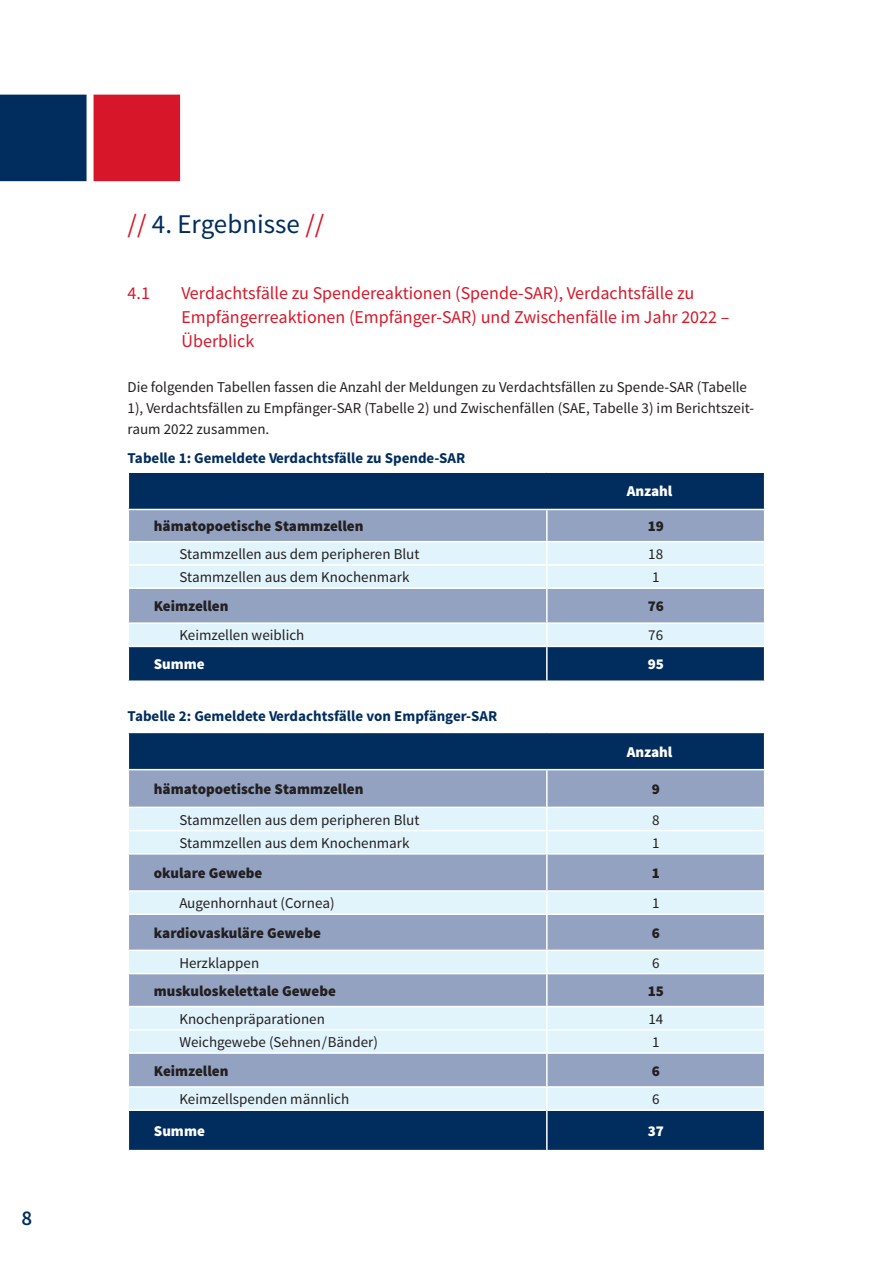
<style>
.page{position:relative;width:893px;height:1263px;background:#fff}
.page>*{position:absolute;margin:0;border:0;box-sizing:border-box;transform-origin:0 0}
.t1{font:27px "Source Sans Pro";color:#002d5e}
.t2{font:600 21px "Source Sans Pro";color:#002d5e}
.t3{font:18px/24px "Source Sans Pro";color:#d71729}
.t4{font:15px/21px "Source Sans Pro";color:#231f20}
.t5{font:900 15px "Source Sans Pro";color:#231f20}
.t6{font:700 15px "Source Sans Pro";color:#002d5e}
.t7{font:900 15px "Source Sans Pro";color:#fff}
.s1{color:#d71729}
</style>
<div class="page">
<div style="left:0;top:95px;width:87px;height:86px;background:#002d5e"></div>
<div style="left:94px;top:95px;width:86px;height:86px;background:#d71729"></div>
<div style="left:128px;top:472px;width:637px;height:37px;background:#002d5e"></div>
<div style="left:129px;top:510px;width:635px;height:31px;background:#93a2c1"></div>
<svg style="left:129px;top:542px;width:635px;height:80px;background:#bfd0e2"></svg>
<hr style="left:128px;top:471px;width:419px;height:2px;background:#fff">
<hr style="left:128px;top:473px;width:1px;height:36px;background:#fff">
<hr style="left:547px;top:471px;width:218px;height:2px;background:#fff">
<hr style="left:764px;top:473px;width:1px;height:36px;background:#fff">
<hr style="left:546px;top:510px;width:2px;height:31px;background:#fff">
<hr style="left:546px;top:542px;width:2px;height:22px;background:#fff">
<hr style="left:128px;top:564px;width:419px;height:2px;background:#fff">
<hr style="left:547px;top:564px;width:218px;height:2px;background:#fff">
<hr style="left:546px;top:566px;width:2px;height:21px;background:#fff">
<hr style="left:128px;top:587px;width:419px;height:2px;background:#fff">
<hr style="left:547px;top:587px;width:218px;height:2px;background:#fff">
<hr style="left:546px;top:589px;width:2px;height:33px;background:#fff">
<svg style="left:129px;top:624px;width:635px;height:56px;background:#5b7d9d"></svg>
<hr style="left:128px;top:646px;width:419px;height:1px;background:#fff">
<hr style="left:547px;top:646px;width:218px;height:1px;background:#fff">
<hr style="left:546px;top:647px;width:2px;height:33px;background:#fff">
<div style="left:128px;top:732px;width:637px;height:38px;background:#002d5e"></div>
<div style="left:129px;top:770px;width:635px;height:37px;background:#93a2c1"></div>
<svg style="left:129px;top:808px;width:635px;height:278px;background:#bacade"></svg>
<hr style="left:128px;top:732px;width:419px;height:1px;background:#fff">
<hr style="left:128px;top:733px;width:1px;height:36px;background:#fff">
<hr style="left:547px;top:732px;width:218px;height:1px;background:#fff">
<hr style="left:764px;top:733px;width:1px;height:36px;background:#fff">
<hr style="left:128px;top:769px;width:419px;height:1px;background:#fff">
<hr style="left:547px;top:769px;width:218px;height:1px;background:#fff">
<hr style="left:546px;top:770px;width:2px;height:37px;background:#fff">
<hr style="left:546px;top:808px;width:2px;height:22px;background:#fff">
<hr style="left:128px;top:830px;width:419px;height:1px;background:#fff">
<hr style="left:547px;top:830px;width:218px;height:1px;background:#fff">
<hr style="left:546px;top:831px;width:2px;height:22px;background:#fff">
<hr style="left:128px;top:853px;width:419px;height:2px;background:#fff">
<hr style="left:547px;top:853px;width:218px;height:2px;background:#fff">
<hr style="left:546px;top:855px;width:2px;height:35px;background:#fff">
<hr style="left:128px;top:890px;width:419px;height:2px;background:#fff">
<hr style="left:547px;top:890px;width:218px;height:2px;background:#fff">
<hr style="left:546px;top:892px;width:2px;height:21px;background:#fff">
<hr style="left:128px;top:913px;width:419px;height:2px;background:#fff">
<hr style="left:547px;top:913px;width:218px;height:2px;background:#fff">
<hr style="left:546px;top:915px;width:2px;height:34px;background:#fff">
<hr style="left:128px;top:949px;width:419px;height:2px;background:#fff">
<hr style="left:547px;top:949px;width:218px;height:2px;background:#fff">
<hr style="left:546px;top:951px;width:2px;height:22px;background:#fff">
<hr style="left:128px;top:973px;width:419px;height:1px;background:#fff">
<hr style="left:547px;top:973px;width:218px;height:1px;background:#fff">
<hr style="left:546px;top:974px;width:2px;height:32px;background:#fff">
<hr style="left:128px;top:1006px;width:419px;height:1px;background:#fff">
<hr style="left:547px;top:1006px;width:218px;height:1px;background:#fff">
<hr style="left:546px;top:1007px;width:2px;height:22px;background:#fff">
<hr style="left:128px;top:1029px;width:419px;height:1px;background:#fff">
<hr style="left:547px;top:1029px;width:218px;height:1px;background:#fff">
<hr style="left:546px;top:1030px;width:2px;height:22px;background:#fff">
<svg style="left:129px;top:1088px;width:635px;height:62px;background:#4f7395"></svg>
<hr style="left:128px;top:1109px;width:419px;height:2px;background:#fff">
<hr style="left:547px;top:1109px;width:218px;height:2px;background:#fff">
<hr style="left:546px;top:1111px;width:2px;height:39px;background:#fff">
<hr style="left:128px;top:1052px;width:419px;height:2px;background:#fff">
<hr style="left:547px;top:1052px;width:218px;height:2px;background:#fff">
<hr style="left:546px;top:1054px;width:2px;height:32px;background:#fff">
<h2 class="t2" style="left:22px;top:1204px;width:12px">8</h2>
<h1 class="t1" style="left:128px;top:207px;width:198px"><span class="s1">//</span> 4. Ergebnisse <span class="s1">//</span></h1>
<p class="t3" style="left:128px;top:281px;width:24px">4.1</p>
<p class="t3" style="left:182px;top:281px;width:549px">Verdachtsfälle zu Spendereaktionen (Spende-SAR), Verdachtsfälle zu<br>Empfängerreaktionen (Empfänger-SAR) und Zwischenfälle im Jahr 2022 –<br>Überblick</p>
<p class="t4" style="left:128px;top:377px;width:628px">Die folgenden Tabellen fassen die Anzahl der Meldungen zu Verdachtsfällen zu Spende-SAR (Tabelle<br>1), Verdachtsfällen zu Empfänger-SAR (Tabelle 2) und Zwischenfällen (SAE, Tabelle 3) im Berichtszeit&shy;raum 2022 zusammen.</p>
<p class="t6" style="left:128px;top:449px;width:339px">Tabelle 1: Gemeldete Verdachtsfälle zu Spende-SAR</p>
<p class="t7" style="left:627px;top:482px;width:47px">Anzahl</p>
<p class="t5" style="left:154px;top:516px;width:211px">hämatopoetische Stammzellen</p>
<p class="t5" style="left:648px;top:516px;width:18px">19</p>
<p class="t4" style="left:179px;top:544px;width:242px">Stammzellen aus dem peripheren Blut</p>
<p class="t4" style="left:648px;top:544px;width:16px">18</p>
<p class="t4" style="left:179px;top:567px;width:232px">Stammzellen aus dem Knochenmark</p>
<p class="t4" style="left:652px;top:567px;width:9px">1</p>
<p class="t5" style="left:154px;top:596px;width:76px">Keimzellen</p>
<p class="t5" style="left:648px;top:596px;width:18px">76</p>
<p class="t4" style="left:179px;top:625px;width:126px">Keimzellen weiblich</p>
<p class="t4" style="left:648px;top:625px;width:16px">76</p>
<p class="t7" style="left:154px;top:655px;width:52px">Summe</p>
<p class="t7" style="left:648px;top:655px;width:18px">95</p>
<p class="t6" style="left:128px;top:707px;width:371px">Tabelle 2: Gemeldete Verdachtsfälle von Empfänger-SAR</p>
<p class="t7" style="left:627px;top:742px;width:47px">Anzahl</p>
<p class="t5" style="left:154px;top:779px;width:211px">hämatopoetische Stammzellen</p>
<p class="t5" style="left:652px;top:779px;width:10px">9</p>
<p class="t4" style="left:179px;top:809px;width:242px">Stammzellen aus dem peripheren Blut</p>
<p class="t4" style="left:652px;top:809px;width:9px">8</p>
<p class="t4" style="left:179px;top:833px;width:232px">Stammzellen aus dem Knochenmark</p>
<p class="t4" style="left:652px;top:833px;width:9px">1</p>
<p class="t5" style="left:154px;top:863px;width:110px">okulare Gewebe</p>
<p class="t5" style="left:652px;top:863px;width:10px">1</p>
<p class="t4" style="left:179px;top:893px;width:157px">Augenhornhaut (Cornea)</p>
<p class="t4" style="left:652px;top:893px;width:9px">1</p>
<p class="t5" style="left:154px;top:923px;width:169px">kardiovaskuläre Gewebe</p>
<p class="t5" style="left:652px;top:923px;width:10px">6</p>
<p class="t4" style="left:179px;top:952px;width:81px">Herzklappen</p>
<p class="t4" style="left:652px;top:952px;width:9px">6</p>
<p class="t5" style="left:154px;top:981px;width:184px">muskuloskelettale Gewebe</p>
<p class="t5" style="left:648px;top:981px;width:18px">15</p>
<p class="t4" style="left:179px;top:1008px;width:147px">Knochenpräparationen</p>
<p class="t4" style="left:648px;top:1008px;width:16px">14</p>
<p class="t4" style="left:179px;top:1032px;width:200px">Weichgewebe (Sehnen/Bänder)</p>
<p class="t4" style="left:652px;top:1032px;width:9px">1</p>
<p class="t5" style="left:154px;top:1061px;width:76px">Keimzellen</p>
<p class="t5" style="left:652px;top:1061px;width:10px">6</p>
<p class="t4" style="left:179px;top:1089px;width:171px">Keimzellspenden männlich</p>
<p class="t4" style="left:652px;top:1089px;width:9px">6</p>
<p class="t7" style="left:154px;top:1121px;width:52px">Summe</p>
<p class="t7" style="left:648px;top:1121px;width:18px">37</p>
</div>
